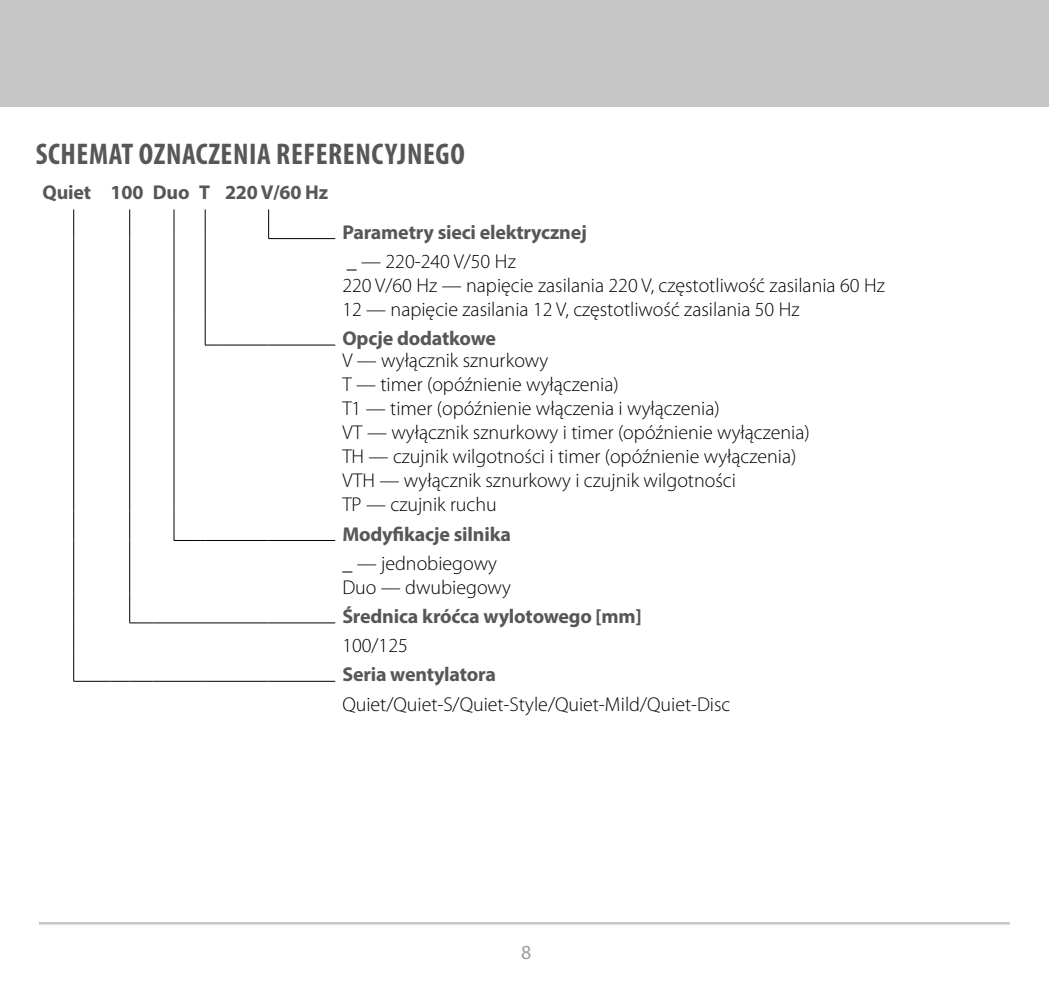
<style>
.page{position:relative;width:1049px;height:993px;background:#fff}
.page>*{position:absolute;margin:0;border:0;box-sizing:border-box;transform-origin:0 0}
.t1{font:700 condensed 30px "Myriad Pro";letter-spacing:.02em;color:#575756}
.t2{font:300 20px/24px "Myriad Pro";color:#000}
.t3{font:700 20px "Myriad Pro";letter-spacing:-.01em;color:#575756}
.t4{font:20px "Myriad Pro";color:#9d9d9c}
</style>
<div class="page">
<div style="left:0;top:0;width:1049px;height:106px;background:#c6c6c6"></div>
<hr style="left:39px;top:921px;width:971px;height:3px;background:#c6c6c6">
<hr style="left:218px;top:344px;width:51px;height:1px;background:#000">
<hr style="left:269px;top:344px;width:66px;height:1px;background:#000">
<svg style="left:205px;top:316px;width:13px;height:29px"></svg>
<hr style="left:268px;top:238px;width:67px;height:1px;background:#000">
<svg style="left:174px;top:209px;width:1px;height:29px"></svg>
<hr style="left:174px;top:238px;width:1px;height:78px;background:#000">
<svg style="left:174px;top:316px;width:1px;height:29px"></svg>
<hr style="left:174px;top:345px;width:1px;height:166px;background:#000">
<svg style="left:129px;top:209px;width:1px;height:29px"></svg>
<hr style="left:129px;top:238px;width:1px;height:78px;background:#000">
<svg style="left:129px;top:316px;width:1px;height:29px"></svg>
<hr style="left:129px;top:345px;width:1px;height:166px;background:#000">
<svg style="left:129px;top:511px;width:1px;height:29px"></svg>
<hr style="left:129px;top:540px;width:1px;height:53px;background:#000">
<svg style="left:174px;top:511px;width:44px;height:30px"></svg>
<hr style="left:218px;top:540px;width:51px;height:1px;background:#000">
<hr style="left:269px;top:540px;width:66px;height:1px;background:#000">
<svg style="left:129px;top:593px;width:89px;height:30px"></svg>
<hr style="left:218px;top:622px;width:51px;height:1px;background:#000">
<hr style="left:269px;top:622px;width:66px;height:1px;background:#000">
<svg style="left:73px;top:209px;width:1px;height:29px"></svg>
<hr style="left:73px;top:238px;width:1px;height:78px;background:#000">
<svg style="left:73px;top:316px;width:1px;height:29px"></svg>
<hr style="left:73px;top:345px;width:1px;height:166px;background:#000">
<svg style="left:73px;top:511px;width:1px;height:29px"></svg>
<hr style="left:73px;top:540px;width:1px;height:53px;background:#000">
<svg style="left:73px;top:593px;width:1px;height:29px"></svg>
<hr style="left:73px;top:622px;width:1px;height:30px;background:#000">
<svg style="left:73px;top:652px;width:1px;height:28px"></svg>
<hr style="left:73px;top:680px;width:38px;height:1px;background:#000">
<svg style="left:268px;top:209px;width:1px;height:29px"></svg>
<svg style="left:205px;top:209px;width:1px;height:29px"></svg>
<hr style="left:205px;top:238px;width:1px;height:78px;background:#000">
<svg style="left:111px;top:680px;width:107px;height:1px"></svg>
<hr style="left:218px;top:680px;width:51px;height:1px;background:#000">
<hr style="left:269px;top:680px;width:66px;height:1px;background:#000">
<h1 class="t1" style="left:36px;top:135px;width:430px">SCHEMAT OZNACZENIA REFERENCYJNEGO</h1>
<p class="t3" style="left:43px;top:179px;width:287px">Quiet 100 Duo T 220 V/60 Hz</p>
<p class="t3" style="left:342px;top:219px;width:246px">Parametry sieci elektrycznej</p>
<p class="t2" style="left:342px;top:249px;width:544px">_ — 220-240 V/50 Hz<br>220 V/60 Hz — napięcie zasilania 220 V, częstotliwość zasilania 60 Hz<br>12 — napięcie zasilania 12 V, częstotliwość zasilania 50 Hz</p>
<p class="t3" style="left:342px;top:325px;width:155px">Opcje dodatkowe</p>
<p class="t2" style="left:342px;top:349px;width:469px">V — wyłącznik sznurkowy<br>T — timer (opóźnienie wyłączenia)<br>T1 — timer (opóźnienie włączenia i wyłączenia)<br>VT — wyłącznik sznurkowy i timer (opóźnienie wyłączenia)<br>TH — czujnik wilgotności i timer (opóźnienie wyłączenia)<br>VTH — wyłącznik sznurkowy i czujnik wilgotności<br>TP — czujnik ruchu</p>
<p class="t3" style="left:342px;top:520px;width:170px">Modyfikacje silnika</p>
<p class="t2" style="left:342px;top:551px;width:170px">_ — jednobiegowy<br>Duo — dwubiegowy</p>
<p class="t3" style="left:342px;top:603px;width:301px">Średnica króćca wylotowego [mm]</p>
<p class="t2" style="left:342px;top:633px;width:67px">100/125</p>
<p class="t3" style="left:342px;top:661px;width:155px">Seria wentylatora</p>
<p class="t2" style="left:342px;top:692px;width:390px">Quiet/Quiet-S/Quiet-Style/Quiet-Mild/Quiet-Disc</p>
<p class="t4" style="left:521px;top:939px;width:12px">8</p>
</div>
